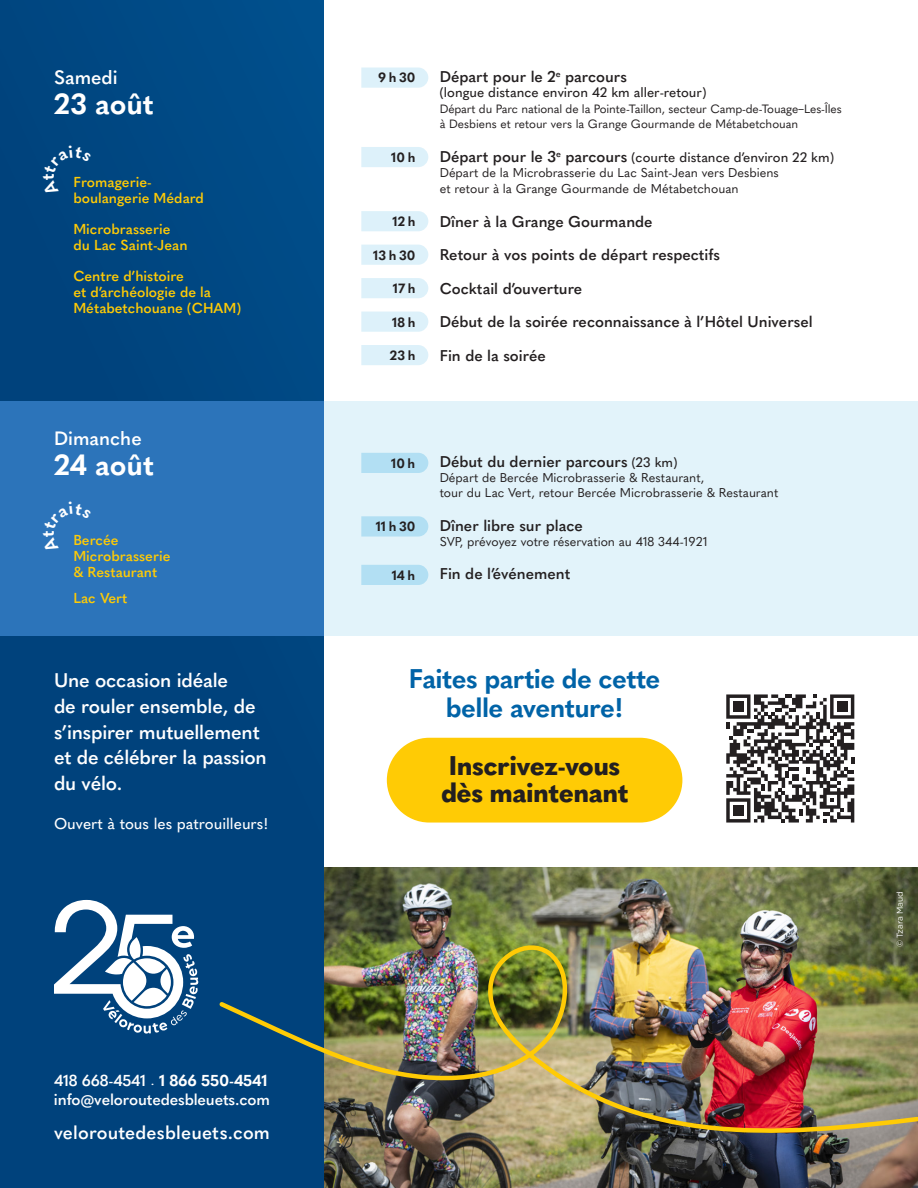
<style>
.page{position:relative;width:918px;height:1188px;background:#00427c}
.page>*{position:absolute;margin:0;border:0;box-sizing:border-box;transform-origin:0 0}
.t1{font:700 28.65px "Quasimoda";color:#fff}
.t2{font:700 26.7px/28.5px "Quasimoda";letter-spacing:-.02em;color:#0063a7;text-align:center}
.t3{font:800 26.7px/26.7px "Quasimoda";letter-spacing:-.02em;color:#231f20}
.t4{font:600 19.5px/25.5px "Quasimoda";letter-spacing:-.01em;color:#fff}
.t5{font:600 19.05px "Quasimoda";color:#fff}
.t6{font:600 18.6px "Quasimoda";letter-spacing:.01em;color:#fff}
.t7{font:600 15.6px/18.8px "Quasimoda";letter-spacing:-.01em;color:#fff}
.t8{font:600 15.45px/33.6px "Quasimoda";color:#231f20}
.t9{font:500 15.45px "Quasimoda";color:#fff}
.t10{font:600 14.25px/15.8px "Quasimoda";color:#ffcb05}
.t11{font:500 13.5px "Quasimoda";color:#231f20}
.t12{font:700 13.2px "Quasimoda";color:#231f20}
.t13{font:12.6px/15.5px "Quasimoda";color:#231f20}
.t14{font:11.85px/15px "Quasimoda";letter-spacing:-.005em;color:#231f20}
.t15{font:8.4px "Gotham";letter-spacing:-.02em;color:#fff}
.s1{font-weight:400;font-size:13.5px}
.s2{font-weight:700}
.s3{font-weight:600;font-size:15.45px}
.s4{font-weight:500;font-size:13.5px}
</style>
<div class="page">
<div style="left:324px;top:0;width:594px;height:1188px;background:#fff"></div>
<div style="left:324px;top:402px;width:594px;height:234px;background:#e2f3fa"></div>
<div style="left:0;top:402px;width:324px;height:234px;background:#2c74ba"></div>
<img style="left:324px;top:868px;width:594px;height:320px">
<img style="left:219px;top:937px;width:699px;height:228px">
<svg style="left:54px;top:900px;width:144px;height:134px"></svg>
<svg style="left:361px;top:68px;width:67px;height:20px"></svg>
<svg style="left:361px;top:147px;width:67px;height:20px"></svg>
<svg style="left:361px;top:211px;width:67px;height:20px"></svg>
<svg style="left:361px;top:278px;width:67px;height:20px"></svg>
<svg style="left:361px;top:312px;width:67px;height:20px"></svg>
<svg style="left:361px;top:345px;width:67px;height:20px"></svg>
<svg style="left:361px;top:245px;width:67px;height:20px"></svg>
<svg style="left:726px;top:694px;width:128px;height:129px"></svg>
<div style="left:837px;top:701px;width:10px;height:11px;background:#231f20"></div>
<div style="left:387px;top:738px;width:295px;height:85px;background:#ffcb05;border-radius:42px"></div>
<svg style="left:361px;top:453px;width:67px;height:20px"></svg>
<svg style="left:361px;top:565px;width:67px;height:20px"></svg>
<svg style="left:361px;top:516px;width:67px;height:21px"></svg>
<h3 class="t5" style="left:54px;top:62px;width:65px">Samedi</h3>
<h1 class="t1" style="left:54px;top:82px;width:101px">23 août</h1>
<p class="t10" style="left:73px;top:173px;width:132px">Fromagerie&shy;boulangerie Médard</p>
<p class="t10" style="left:73px;top:221px;width:116px">Microbrasserie du Lac Saint-Jean</p>
<p class="t10" style="left:73px;top:268px;width:169px">Centre d’histoire<br>et d’archéologie de la<br>Métabetchouane (CHAM)</p>
<h3 class="t5" style="left:54px;top:424px;width:89px">Dimanche</h3>
<h1 class="t1" style="left:54px;top:443px;width:101px">24 août</h1>
<p class="t10" style="left:73px;top:532px;width:99px">Bercée<br>Microbrasserie &amp; Restaurant</p>
<p class="t10" style="left:73px;top:589px;width:56px">Lac Vert</p>
<h3 class="t4" style="left:54px;top:666px;width:214px">Une occasion idéale<br>de rouler ensemble, de s’inspirer mutuellement et de célébrer la passion du vélo.</h3>
<p class="t9" style="left:54px;top:812px;width:216px">Ouvert à tous les patrouilleurs!</p>
<p class="t7" style="left:54px;top:1070px;width:218px">418 668-4541 <span class="s1">.</span> <span class="s2">1 866 550-4541 </span>info@veloroutedesbleuets.com</p>
<h3 class="t6" style="left:54px;top:1118px;width:218px">veloroutedesbleuets.com</h3>
<p class="t12" style="left:378px;top:68px;width:39px">9 h 30</p>
<p class="t12" style="left:391px;top:147px;width:26px">10 h</p>
<p class="t12" style="left:393px;top:211px;width:24px">12 h</p>
<p class="t12" style="left:373px;top:245px;width:44px">13 h 30</p>
<p class="t12" style="left:393px;top:278px;width:24px">17 h</p>
<p class="t12" style="left:392px;top:312px;width:25px">18 h</p>
<p class="t12" style="left:390px;top:345px;width:27px">23 h</p>
<p class="t8" style="left:440px;top:59px;width:189px">Départ pour le 2<sup>e</sup> parcours</p>
<p class="t11" style="left:440px;top:82px;width:268px">(longue distance environ 42 km aller-retour)</p>
<p class="t14" style="left:440px;top:101px;width:404px">Départ du Parc national de la Pointe-Taillon, secteur Camp-de-Touage–Les-Îles à Desbiens et retour vers la Grange Gourmande de Métabetchouan</p>
<p class="t11" style="left:440px;top:147px;width:396px"><span class="s3">Départ pour le 3</span><sup>e</sup> <span class="s3">parcours</span> (courte distance d’environ 22 km)</p>
<p class="t13" style="left:440px;top:164px;width:341px">Départ de la Microbrasserie du Lac Saint-Jean vers Desbiens et retour à la Grange Gourmande de Métabetchouan</p>
<p class="t8" style="left:440px;top:203px;width:375px">Dîner à la Grange Gourmande<br>Retour à vos points de départ respectifs<br>Cocktail d’ouverture<br>Début de la soirée reconnaissance à l’Hôtel Universel<br>Fin de la soirée</p>
<p class="t12" style="left:391px;top:453px;width:26px">10 h</p>
<p class="t12" style="left:376px;top:516px;width:41px">11 h 30</p>
<p class="t12" style="left:392px;top:565px;width:25px">14 h</p>
<p class="t8" style="left:440px;top:444px;width:240px">Début du dernier parcours <span class="s4">(23 km)</span></p>
<p class="t13" style="left:440px;top:469px;width:340px;line-height:15px">Départ de Bercée Microbrasserie &amp; Restaurant,<br>tour du Lac Vert, retour Bercée Microbrasserie &amp; Restaurant</p>
<p class="t8" style="left:440px;top:508px;width:145px">Dîner libre sur place</p>
<p class="t13" style="left:440px;top:533px;width:269px">SVP, prévoyez votre réservation au 418 344-1921</p>
<p class="t8" style="left:440px;top:556px;width:132px">Fin de l’événement</p>
<h2 class="t2" style="left:409px;top:663px;width:253px">Faites partie de cette belle aventure!</h2>
<h2 class="t3" style="left:441px;top:750px;width:189px">Inscrivez-vous dès maintenant</h2>
<p class="t15" style="left:895px;top:947px;width:57px;rotate:-90deg">© Tzara Maud</p>
</div>
